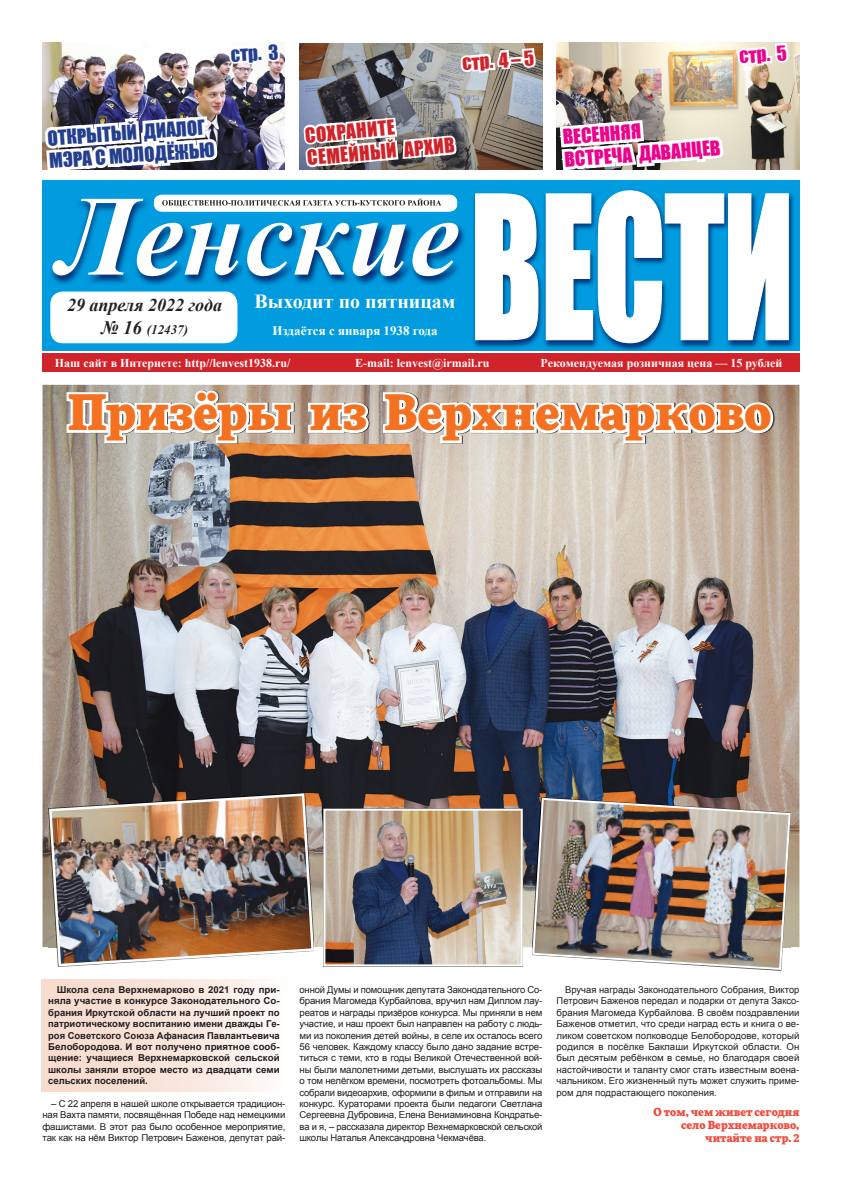
<style>
.page{position:relative;width:842px;height:1191px;background:#fff}
.page>*{position:absolute;margin:0;border:0;box-sizing:border-box;transform-origin:0 0}
.t1{font:184.4px "Impact";letter-spacing:-.01em;color:#fff;scale:.71 1}
.t2{font:italic 700 114.4px "Times New Roman";color:#fff;scale:.96 1}
.t3{font:900 48px "More Pro";color:#f37121}
.t4{font:700 20px "Times New Roman";color:#fff}
.t5{font:19px/22.8px "Impact";color:#253f8e}
.t6{font:19px/22.8px "Impact";color:#d1232a}
.t7{font:19px/22.4px "Impact";color:#ed028c}
.t8{font:italic 700 18px "Times New Roman";color:#231f20}
.t9{font:700 13px "Times New Roman";color:#fff}
.t10{font:italic 700 13px "Times New Roman";color:#231f20}
.t11{font:700 12px "Times New Roman";color:#fff}
.t12{font:900 11px/13.2px "More Pro";color:#ef4b3d;text-align:right}
.t13{font:9.5px/11.4px "Arial";letter-spacing:-.02em;color:#231f20;text-align:justify}
.t14{font:700 9.5px/11.4px "Arial";color:#231f20;text-align:justify}
.s1{font-size:19px}
</style>
<div class="page">
<div style="left:42px;top:979px;width:243px;height:112px;background:linear-gradient(to right,#f7d6c8,#fcf7f4)"></div>
<div style="left:42px;top:181px;width:758px;height:170px;background:#009cdf"></div>
<img style="left:474px;top:195px;width:320px;height:156px">
<div style="left:42px;top:353px;width:757px;height:18px;background:#d1232a"></div>
<img style="left:792px;top:43px;width:8px;height:126px">
<img style="left:43px;top:385px;width:756px;height:562px">
<img style="left:42px;top:42px;width:750px;height:302px">
<img style="left:296px;top:390px;width:84px;height:53px">
<svg style="left:64px;top:388px;width:232px;height:58px"></svg>
<svg style="left:306px;top:399px;width:65px;height:37px"></svg>
<svg style="left:380px;top:389px;width:396px;height:57px"></svg>
<img style="left:326px;top:811px;width:194px;height:152px">
<div style="left:323px;top:808px;width:200px;height:158px;border:2px solid #fff"></div>
<img style="left:531px;top:796px;width:261px;height:175px">
<img style="left:48px;top:792px;width:267px;height:175px">
<h3 class="t5" style="left:230px;top:42px;width:49px;rotate:-3deg">стр. 3</h3>
<h3 class="t5" style="left:47px;top:126px;width:167px;rotate:-4deg">ОТКРЫТЫЙ ДИАЛОГ<br>МЭРА С МОЛОДЁЖЬЮ</h3>
<h3 class="t6" style="left:461px;top:51px;width:74px;rotate:-4deg">стр. 4 – 5</h3>
<h3 class="t6" style="left:304px;top:123px;width:149px;rotate:-5deg">СОХРАНИТЕ<br>СЕМЕЙНЫЙ АРХИВ</h3>
<h3 class="t7" style="left:738px;top:44px;width:49px;rotate:-4deg">стр. 5</h3>
<h3 class="t7" style="left:562px;top:125px;width:158px;rotate:-4deg">ВЕСЕННЯЯ<br>ВСТРЕЧА ДАВАНЦЕВ</h3>
<h2 class="t2" style="left:59px;top:156px;width:418px">Ленские</h2>
<h3 class="t8" style="left:67px;top:292px;width:156px">29 апреля 2022 года</h3>
<h3 class="t10" style="left:101px;top:320px;width:89px"><span class="s1">№ 16</span> (12437)</h3>
<h3 class="t4" style="left:255px;top:287px;width:202px">Выходит по пятницам</h3>
<h3 class="t9" style="left:272px;top:321px;width:167px">Издаётся с января 1938 года</h3>
<h1 class="t1" style="left:470px;top:124px;width:457px">ВЕСТИ</h1>
<p class="t11" style="left:55px;top:354px;width:237px">Наш сайт в Интернете: http//lenvest1938.ru/</p>
<p class="t11" style="left:355px;top:354px;width:136px">E-mail: lenvest@irmail.ru</p>
<p class="t11" style="left:541px;top:354px;width:243px">Рекомендуемая розничная цена — 15 рублей</p>
<h3 class="t3" style="left:68px;top:374px;width:705px">призёры из Верхнемарково</h3>
<p class="t14" style="left:48px;top:984px;width:233px;text-indent:9px">Школа села Верхнемарково в 2021 году при&shy;няла участие в конкурсе Законодательного Со&shy;брания Иркутской области на лучший проект по патриотическому воспитанию имени дважды Ге&shy;роя Советского Союза Афанасия Павлантьевича Белобородова. И вот получено приятное сооб&shy;щение: учащиеся Верхнемарковской сельской школы заняли второе место из двадцати семи сельских поселений.</p>
<p class="t13" style="left:43px;top:1098px;width:244px;text-indent:9px">– С 22 апреля в нашей школе открывается традицион&shy;ная Вахта памяти, посвящённая Победе над немецкими фашистами. В этот раз было особенное мероприятие, так как на нём Виктор Петрович Баженов, депутат рай-</p>
<p class="t13" style="left:300px;top:984px;width:244px">онной Думы и помощник депутата Законодательного Со&shy;брания Магомеда Курбайлова, вручил нам Диплом лау&shy;реатов и награды призёров конкурса. Мы приняли в нем участие, и наш проект был направлен на работу с людь&shy;ми из поколения детей войны, в селе их осталось всего 56 человек. Каждому классу было дано задание встре&shy;титься с теми, кто в годы Великой Отечественной вой&shy;ны были малолетними детьми, выслушать их рассказы о том нелёгком времени, посмотреть фотоальбомы. Мы собрали видеоархив, оформили в фильм и отправили на конкурс. Кураторами проекта были педагоги Светлана Сергеевна Дубровина, Елена Вениаминовна Кондратье&shy;ва и я, – рассказала директор Вехнемарковской сельской школы Наталья Александровна Чекмачёва.</p>
<p class="t13" style="left:557px;top:984px;width:244px;text-indent:9px">Вручая награды Законодательного Собрания, Виктор Петрович Баженов передал и подарки от депута Заксо&shy;брания Магомеда Курбайлова. В своём поздравлении Баженов отметил, что среди наград есть и книга о ве&shy;ликом советском полководце Белобородове, который родился в посёлке Баклаши Иркутской области. Он был десятым ребёнком в семье, но благодаря своей настойчивости и таланту смог стать известным воена&shy;чальником. Его жизненный путь может служить приме&shy;ром для подрастающего поколения.</p>
<p class="t12" style="left:653px;top:1104px;width:147px">о том, чем живет сегодня село Верхнемарково, читайте на стр. 2</p>
</div>
